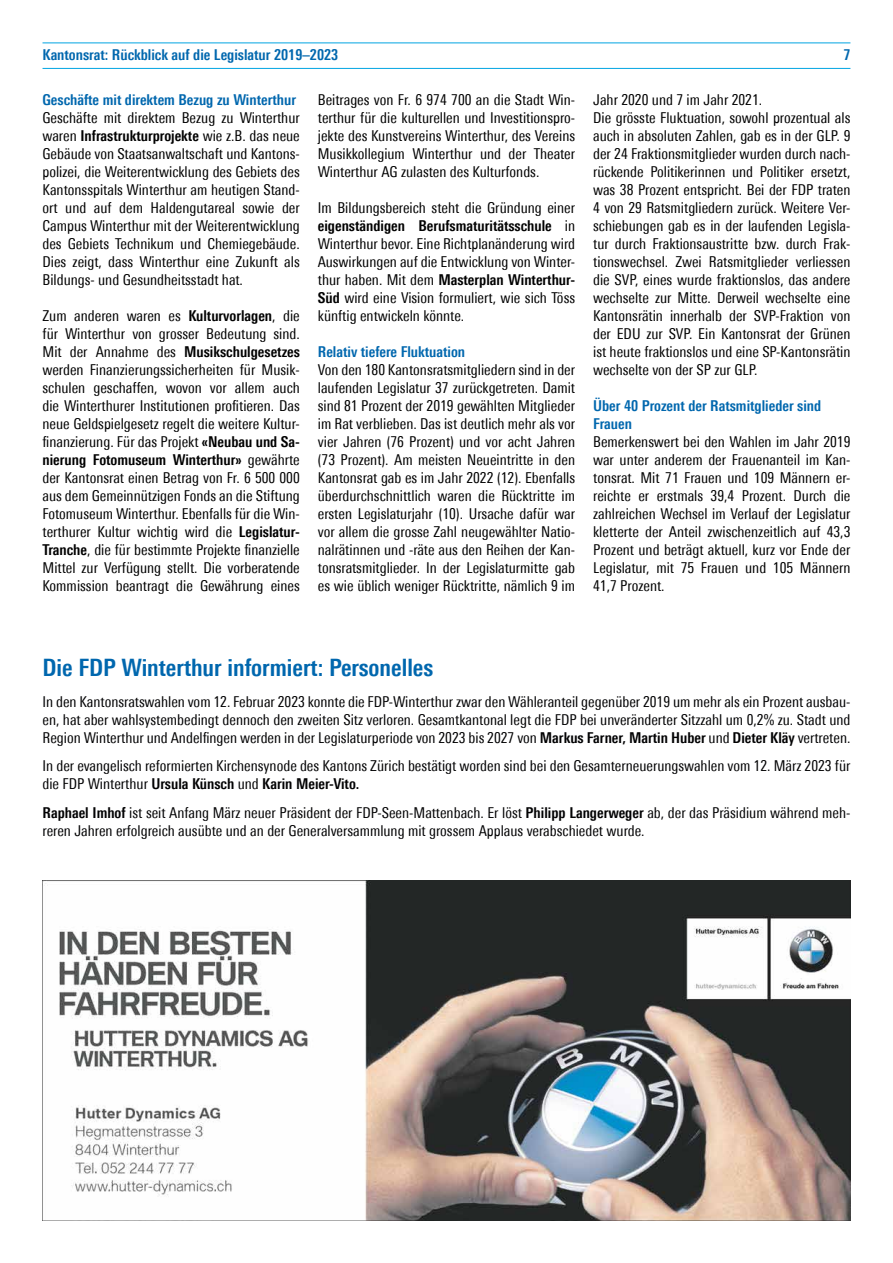
<style>
.page{position:relative;width:893px;height:1263px;background:#fff}
.page>*{position:absolute;margin:0;border:0;box-sizing:border-box;transform-origin:0 0}
.t1{font:700 condensed 24px "Univers Next Pro";color:#0067ae}
.t2{font:condensed 15px/18px "Univers Next Pro";color:#000;text-align:justify}
.t3{font:condensed 15px/18px "Univers Next Pro";color:#020203}
.t4{font:700 condensed 15px/18px "Univers Next Pro";color:#0067ae}
.s1{font-weight:700}
</style>
<div class="page">
<hr style="left:43px;top:43px;width:807px;height:1px;background:#00a4e2">
<hr style="left:43px;top:68px;width:807px;height:1px;background:#00a4e2">
<img style="left:43px;top:880px;width:807px;height:340px">
<p class="t4" style="left:43px;top:46px;width:297px">Kantonsrat: Rückblick auf die Legislatur 2019–2023</p>
<p class="t4" style="left:43px;top:90px;width:255px">Geschäfte mit direktem Bezug zu Winterthur</p>
<p class="t2" style="left:43px;top:108px;width:259px">Geschäfte mit direktem Bezug zu Winterthur waren <span class="s1">Infrastrukturprojekte</span> wie z.B. das neue Gebäude von Staatsanwaltschaft und Kantons&shy;polizei, die Weiterentwicklung des Gebiets des Kantonsspitals Winterthur am heutigen Stand&shy;ort und auf dem Haldengutareal sowie der Campus Winterthur mit der Weiterentwicklung des Gebiets Technikum und Chemiegebäude.<br>Dies zeigt, dass Winterthur eine Zukunft als Bildungs- und Gesundheitsstadt hat.</p>
<p class="t2" style="left:43px;top:306px;width:259px">Zum anderen waren es <span class="s1">Kulturvorlagen</span>, die für Winterthur von grosser Bedeutung sind.<br>Mit der Annahme des <span class="s1">Musikschulgesetzes </span>werden Finanzierungssicherheiten für Musik&shy;schulen geschaffen, wovon vor allem auch die Winterthurer Institutionen profitieren. Das neue Geldspielgesetz regelt die weitere Kultur&shy;finanzierung. Für das Projekt <span class="s1">«Neubau und Sa&shy;nierung Fotomuseum Winterthur»</span> gewährte der Kantonsrat einen Betrag von Fr. 6 500 000 aus dem Gemeinnützigen Fonds an die Stiftung Fotomuseum Winterthur. Ebenfalls für die Win&shy;terthurer Kultur wichtig wird die <span class="s1">Legislatur-Tranche</span>, die für bestimmte Projekte finanzielle Mittel zur Verfügung stellt. Die vorberatende Kommission beantragt die Gewährung eines</p>
<p class="t2" style="left:318px;top:90px;width:259px">Beitrages von Fr. 6 974 700 an die Stadt Win&shy;terthur für die kulturellen und Investitionspro&shy;jekte des Kunstvereins Winterthur, des Vereins Musikkollegium Winterthur und der Theater Winterthur AG zulasten des Kulturfonds.</p>
<p class="t2" style="left:318px;top:198px;width:259px">Im Bildungsbereich steht die Gründung einer <span class="s1">eigenständigen Berufsmaturitätsschule</span> in Winterthur bevor. Eine Richtplanänderung wird Auswirkungen auf die Entwicklung von Winter&shy;thur haben. Mit dem <span class="s1">Masterplan Winterthur-Süd</span> wird eine Vision formuliert, wie sich Töss künftig entwickeln könnte.</p>
<p class="t4" style="left:318px;top:342px;width:149px">Relativ tiefere Fluktuation</p>
<p class="t2" style="left:318px;top:360px;width:259px">Von den 180 Kantonsratsmitgliedern sind in der laufenden Legislatur 37 zurückgetreten. Damit sind 81 Prozent der 2019 gewählten Mitglieder im Rat verblieben. Das ist deutlich mehr als vor vier Jahren (76 Prozent) und vor acht Jahren (73 Prozent). Am meisten Neueintritte in den Kantonsrat gab es im Jahr 2022 (12). Ebenfalls überdurchschnittlich waren die Rücktritte im ersten Legislaturjahr (10). Ursache dafür war vor allem die grosse Zahl neugewählter Natio&shy;nalrätinnen und -räte aus den Reihen der Kan&shy;tonsratsmitglieder. In der Legislaturmitte gab es wie üblich weniger Rücktritte, nämlich 9 im</p>
<p class="t4" style="left:843px;top:46px;width:9px">7</p>
<p class="t2" style="left:593px;top:90px;width:259px;text-align:left">Jahr 2020 und 7 im Jahr 2021.<br>Die grösste Fluktuation, sowohl prozentual als auch in absoluten Zahlen, gab es in der GLP. 9 der 24 Fraktionsmitglieder wurden durch nach&shy;rückende Politikerinnen und Politiker ersetzt, was 38 Prozent entspricht. Bei der FDP traten 4 von 29 Ratsmitgliedern zurück. Weitere Ver&shy;schiebungen gab es in der laufenden Legisla&shy;tur durch Fraktionsaustritte bzw. durch Frak&shy;tionswechsel. Zwei Ratsmitglieder verliessen die SVP, eines wurde fraktionslos, das andere wechselte zur Mitte. Derweil wechselte eine Kantonsrätin innerhalb der SVP-Fraktion von der EDU zur SVP. Ein Kantonsrat der Grünen ist heute fraktionslos und eine SP-Kantonsrätin wechselte von der SP zur GLP.</p>
<p class="t4" style="left:593px;top:396px;width:230px">Über 40 Prozent der Ratsmitglieder sind<br>Frauen</p>
<p class="t2" style="left:593px;top:432px;width:259px">Bemerkenswert bei den Wahlen im Jahr 2019 war unter anderem der Frauenanteil im Kan&shy;tonsrat. Mit 71 Frauen und 109 Männern er&shy;reichte er erstmals 39,4 Prozent. Durch die zahlreichen Wechsel im Verlauf der Legislatur kletterte der Anteil zwischenzeitlich auf 43,3<br>Prozent und beträgt aktuell, kurz vor Ende der Legislatur, mit 75 Frauen und 105 Männern 41,7 Prozent.</p>
<h1 class="t1" style="left:43px;top:653px;width:392px">Die FDP Winterthur informiert: Personelles</h1>
<p class="t3" style="left:43px;top:692px;width:809px;text-align:justify">In den Kantonsratswahlen vom 12. Februar 2023 konnte die FDP-Winterthur zwar den Wähleranteil gegenüber 2019 um mehr als ein Prozent ausbau&shy;en, hat aber wahlsystembedingt dennoch den zweiten Sitz verloren. Gesamtkantonal legt die FDP bei unveränderter Sitzzahl um 0,2% zu. Stadt und Region Winterthur und Andelfingen werden in der Legislaturperiode von 2023 bis 2027 von <span class="s1">Markus Farner, Martin Huber</span> und <span class="s1">Dieter Kläy</span> vertreten.</p>
<p class="t3" style="left:43px;top:757px;width:809px">In der evangelisch reformierten Kirchensynode des Kantons Zürich bestätigt worden sind bei den Gesamterneuerungswahlen vom 12. März 2023 für die FDP Winterthur <span class="s1">Ursula Künsch</span> und <span class="s1">Karin Meier-Vito.</span></p>
<p class="t3" style="left:43px;top:804px;width:809px"><span class="s1">Raphael Imhof</span> ist seit Anfang März neuer Präsident der FDP-Seen-Mattenbach. Er löst <span class="s1">Philipp Langerweger</span> ab, der das Präsidium während meh&shy;reren Jahren erfolgreich ausübte und an der Generalversammlung mit grossem Applaus verabschiedet wurde.</p>
</div>
